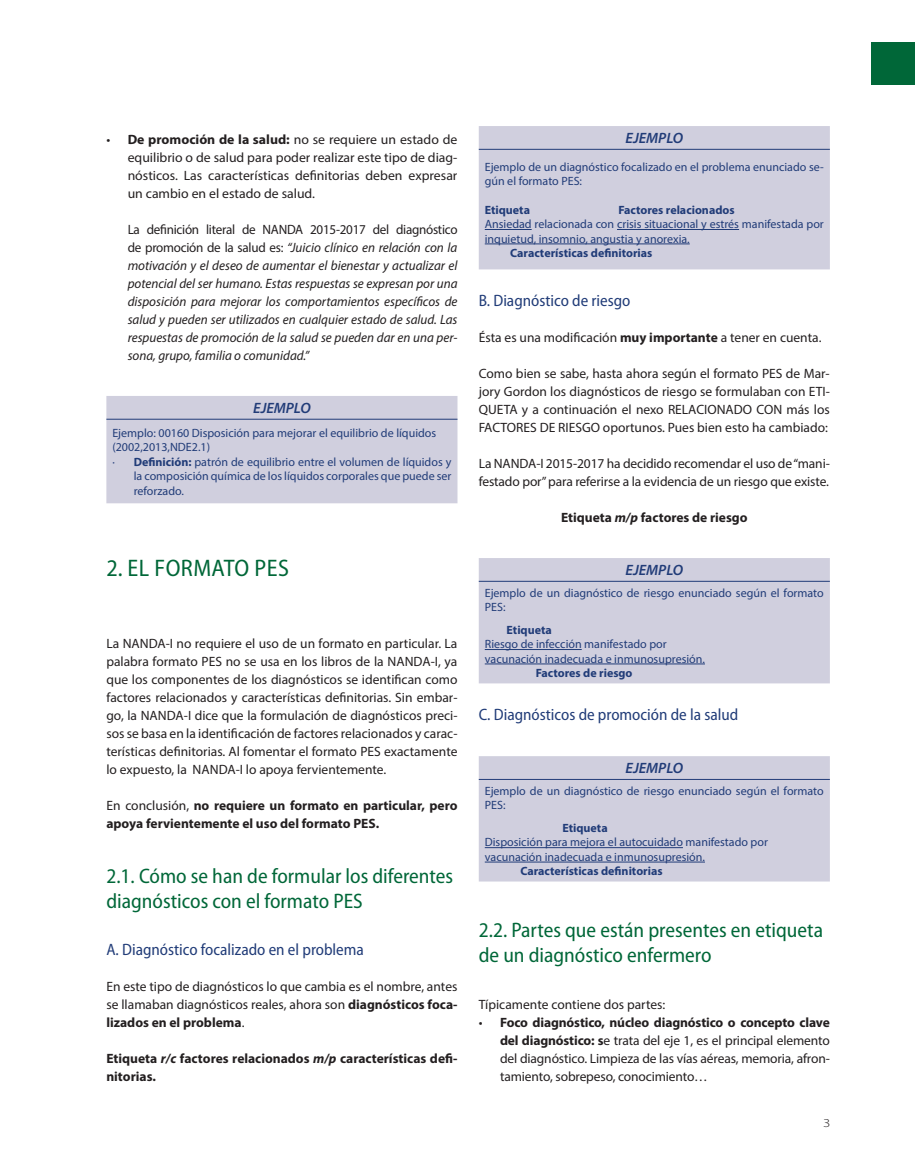
<style>
.page{position:relative;width:915px;height:1170px;background:#fff}
.page>*{position:absolute;margin:0;border:0;box-sizing:border-box;transform-origin:0 0}
.t1{font:semi-condensed 24px "Myriad Pro";letter-spacing:.02em;color:#006738}
.t2{font:semi-condensed 21px/25.2px "Myriad Pro";color:#006738}
.t3{font:semi-condensed 16.5px "Myriad Pro";color:#213c78}
.t4{font:italic 600 15px "Myriad Pro";color:#213c78}
.t5{font:13.5px/18px "Myriad Pro";color:#231f20;text-align:justify}
.t6{font:italic 13.5px/18px "Myriad Pro";color:#231f20;text-align:justify}
.t7{font:700 13.5px/18px "Myriad Pro";color:#231f20}
.t8{font:12px/14.4px "Myriad Pro";color:#213c78}
.t9{font:700 12px "Myriad Pro";color:#213c78}
.t10{font:300 12px "Myriad Pro";color:#231f20;scale:1.25 1}
.s1{font-weight:700}
.s2{font-style:normal}
.s3{font-weight:400}
.s4{font-style:italic}
</style>
<div class="page">
<div style="left:871px;top:43px;width:43px;height:42px;background:#006738"></div>
<div style="left:106px;top:396px;width:351px;height:107px;background:#d0cfde"></div>
<hr style="left:106px;top:419px;width:351px;height:1px;background:#213c78">
<div style="left:478px;top:126px;width:351px;height:143px;background:#d0cfde"></div>
<hr style="left:478px;top:149px;width:351px;height:1px;background:#213c78">
<hr style="left:484px;top:229px;width:47px;height:1px;background:#213c78">
<hr style="left:616px;top:229px;width:122px;height:1px;background:#213c78">
<hr style="left:484px;top:243px;width:205px;height:1px;background:#213c78">
<div style="left:478px;top:558px;width:351px;height:125px;background:#d0cfde"></div>
<hr style="left:478px;top:581px;width:351px;height:1px;background:#213c78">
<hr style="left:484px;top:649px;width:97px;height:1px;background:#213c78">
<hr style="left:484px;top:663px;width:220px;height:1px;background:#213c78">
<div style="left:478px;top:756px;width:351px;height:125px;background:#d0cfde"></div>
<hr style="left:478px;top:779px;width:351px;height:1px;background:#213c78">
<hr style="left:484px;top:847px;width:198px;height:1px;background:#213c78">
<hr style="left:484px;top:861px;width:220px;height:1px;background:#213c78">
<p class="t5" style="left:128px;top:132px;width:331px;text-indent:-21px">• <span class="s1">De promoción de la salud:</span> no se requiere un estado de equilibrio o de salud para poder realizar este tipo de diag&shy;nósticos. Las características definitorias deben expresar un cambio en el estado de salud.</p>
<p class="t6" style="left:128px;top:222px;width:331px"><span class="s2">La definición literal de NANDA 2015-2017 del diagnóstico de promoción de la salud es:</span> “Juicio clínico en relación con la motivación y el deseo de aumentar el bienestar y actualizar el potencial del ser humano. Estas respuestas se expresan por una disposición para mejorar los comportamientos específicos de salud y pueden ser utilizados en cualquier estado de salud. Las respuestas de promoción de la salud se pueden dar en una per&shy;sona, grupo, familia o comunidad.”</p>
<p class="t4" style="left:253px;top:402px;width:59px">EJEMPLO</p>
<p class="t8" style="left:112px;top:427px;width:325px">Ejemplo: 00160 Disposición para mejorar el equilibrio de líquidos</p>
<p class="t8" style="left:112px;top:441px;width:99px">(2002,2013,NDE2.1)</p>
<p class="t8" style="left:112px;top:455px;width:340px">· <span class="s1">Definición:</span> patrón de equilibrio entre el volumen de líquidos y</p>
<p class="t8" style="left:134px;top:470px;width:319px">la composición química de los líquidos corporales que puede ser</p>
<p class="t8" style="left:134px;top:484px;width:52px">reforzado.</p>
<h1 class="t1" style="left:106px;top:559px;width:184px">2. EL FORMATO PES</h1>
<p class="t5" style="left:106px;top:636px;width:352px">La NANDA-I no requiere el uso de un formato en particular. La palabra formato PES no se usa en los libros de la NANDA-I, ya que los componentes de los diagnósticos se identifican como factores relacionados y características definitorias. Sin embar&shy;go, la NANDA-I dice que la formulación de diagnósticos preci&shy;sos se basa en la identificación de factores relacionados y carac&shy;terísticas definitorias. Al fomentar el formato PES exactamente lo expuesto, la NANDA-I lo apoya fervientemente.</p>
<p class="t7" style="left:106px;top:798px;width:352px"><span class="s3">En conclusión,</span> no requiere un formato en particular, pero apoya fervientemente el uso del formato PES.</p>
<h2 class="t2" style="left:106px;top:865px;width:348px">2.1. Cómo se han de formular los diferentes diagnósticos con el formato PES</h2>
<p class="t3" style="left:106px;top:942px;width:259px">A. Diagnóstico focalizado en el problema</p>
<p class="t5" style="left:106px;top:978px;width:352px">En este tipo de diagnósticos lo que cambia es el nombre, antes se llamaban diagnósticos reales, ahora son <span class="s1">diagnósticos foca&shy;lizados en el problema</span>.</p>
<p class="t7" style="left:106px;top:1050px;width:352px">Etiqueta <span class="s4">r/c</span> factores relacionados <span class="s4">m/p</span> características defi&shy;nitorias.</p>
<p class="t4" style="left:625px;top:133px;width:59px">EJEMPLO</p>
<p class="t8" style="left:484px;top:161px;width:340px">Ejemplo de un diagnóstico focalizado en el problema enunciado se&shy;gún el formato PES:</p>
<p class="t9" style="left:484px;top:205px;width:47px">Etiqueta</p>
<p class="t9" style="left:618px;top:205px;width:118px">Factores relacionados</p>
<p class="t8" style="left:484px;top:218px;width:340px">Ansiedad relacionada con crisis situacional y estrés manifestada por inquietud, insomnio, angustia y anorexia.</p>
<p class="t9" style="left:510px;top:248px;width:144px">Características definitorias</p>
<p class="t3" style="left:478px;top:294px;width:153px">B. Diagnóstico de riesgo</p>
<p class="t5" style="left:478px;top:330px;width:344px">Ésta es una modificación <span class="s1">muy importante</span> a tener en cuenta.</p>
<p class="t5" style="left:478px;top:366px;width:352px">Como bien se sabe, hasta ahora según el formato PES de Mar&shy;jory Gordon los diagnósticos de riesgo se formulaban con ETI-QUETA y a continuación el nexo RELACIONADO CON más los FACTORES DE RIESGO oportunos. Pues bien esto ha cambiado:</p>
<p class="t5" style="left:478px;top:456px;width:352px">La NANDA-I 2015-2017 ha decidido recomendar el uso de “mani&shy;festado por” para referirse a la evidencia de un riesgo que existe.</p>
<p class="t7" style="left:561px;top:510px;width:188px">Etiqueta <span class="s4">m/p</span> factores de riesgo</p>
<p class="t4" style="left:625px;top:564px;width:59px">EJEMPLO</p>
<p class="t8" style="left:484px;top:586px;width:340px">Ejemplo de un diagnóstico de riesgo enunciado según el formato<br>PES:</p>
<p class="t9" style="left:506px;top:625px;width:47px">Etiqueta</p>
<p class="t8" style="left:484px;top:638px;width:222px">Riesgo de infección manifestado por vacunación inadecuada e inmunosupresión.</p>
<p class="t9" style="left:535px;top:668px;width:98px">Factores de riesgo</p>
<p class="t3" style="left:478px;top:708px;width:261px">C. Diagnósticos de promoción de la salud</p>
<p class="t4" style="left:625px;top:762px;width:59px">EJEMPLO</p>
<p class="t8" style="left:484px;top:784px;width:340px">Ejemplo de un diagnóstico de riesgo enunciado según el formato<br>PES:</p>
<p class="t9" style="left:562px;top:823px;width:47px">Etiqueta</p>
<p class="t8" style="left:484px;top:836px;width:284px">Disposición para mejora el autocuidado manifestado por vacunación inadecuada e inmunosupresión.</p>
<p class="t9" style="left:520px;top:866px;width:144px">Características definitorias</p>
<h2 class="t2" style="left:478px;top:919px;width:345px">2.2. Partes que están presentes en etiqueta de un diagnóstico enfermero</h2>
<p class="t5" style="left:478px;top:996px;width:188px">Típicamente contiene dos partes:</p>
<p class="t5" style="left:500px;top:1014px;width:331px;text-indent:-21px">• <span class="s1">Foco diagnóstico, núcleo diagnóstico o concepto clave del diagnóstico: s</span>e trata del eje 1, es el principal elemento del diagnóstico. Limpieza de las vías aéreas, memoria, afron&shy;tamiento, sobrepeso, conocimiento…</p>
<p class="t10" style="left:822px;top:1118px;width:7px">3</p>
</div>
